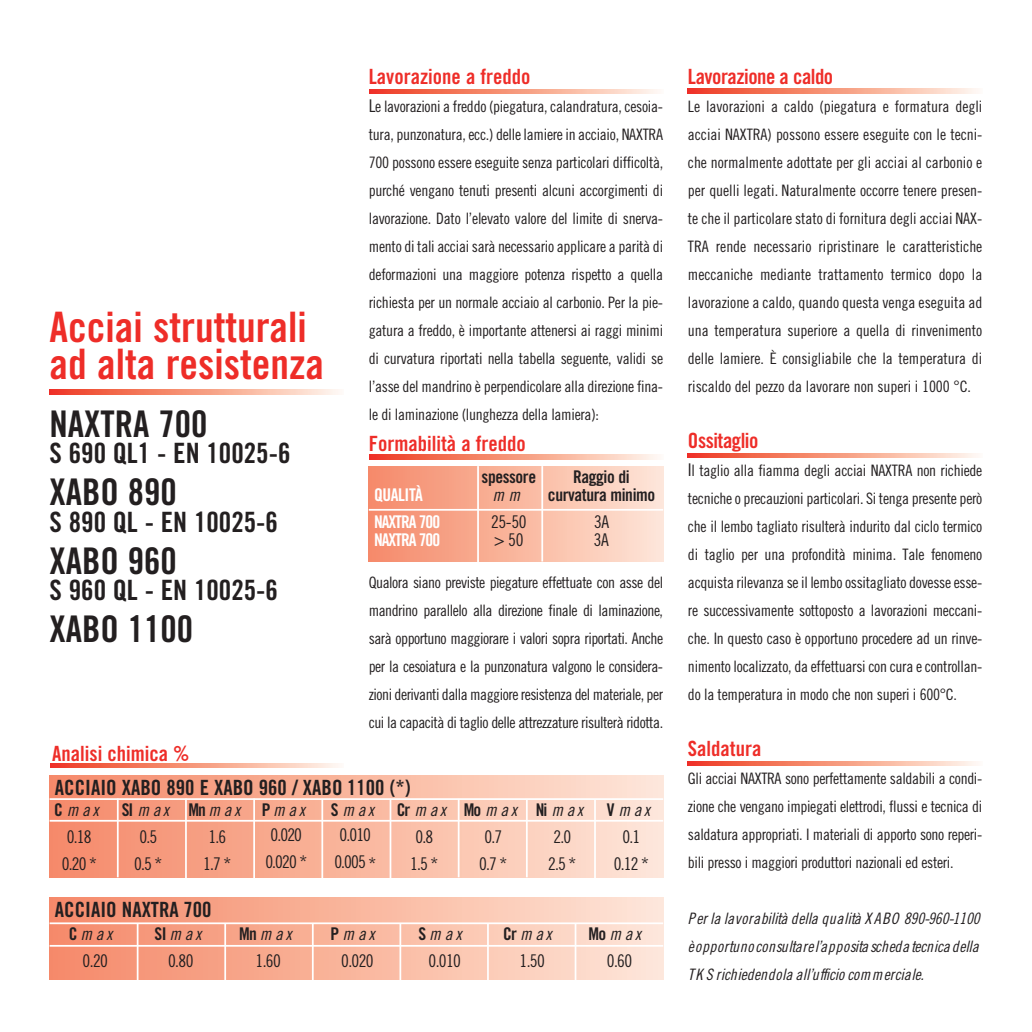
<style>
.page{position:relative;width:1032px;height:1032px;background:#fff}
.page>*{position:absolute;margin:0;border:0;box-sizing:border-box;transform-origin:0 0}
.t1{font:42px/36.8px "Trade Gothic LT Std Bd Cn 20";color:#ee2d28}
.t2{font:36.75px "Trade Gothic LT Std Bd Cn 20";color:#231f20}
.t3{font:28px "Trade Gothic LT Std Bd Cn 20";color:#231f20}
.t4{font:21px "Trade Gothic LT Std Bd Cn 20";color:#ee2d28}
.t5{font:21px "Trade Gothic LT Std Bd Cn 20";color:#231f20}
.t6{font:21px "Trade Gothic LT Std Bd Cn 20";letter-spacing:-.02em;color:#ee2d28}
.t7{font:17.5px/27.1px "Trade Gothic LT Std Cn 18";letter-spacing:-.035em;color:#231f20}
.t8{font:17.5px "Trade Gothic LT Std Cn 18 Obl";letter-spacing:.21em;color:#231f20}
.t9{font:17.5px "Trade Gothic LT Std Bd Cn 20";letter-spacing:-.02em;color:#231f20}
.t10{font:17.5px "Trade Gothic LT Std Bd Cn 20";letter-spacing:-.06em;color:#fff}
.t11{font:17.5px "Trade Gothic LT Std Bd Cn 20";letter-spacing:-.02em;color:#fff}
.t12{font:15.75px/28px "Trade Gothic LT Std Cn 18";letter-spacing:-.02em;color:#231f20;text-align:justify}
.t13{font:15.75px/28px "Trade Gothic LT Std Cn 18 Obl";letter-spacing:-.015em;color:#231f20;text-align:justify}
.s1{font-size:17.5px}
.s2{font-family:"Trade Gothic LT Std Bd Cn 20"}
</style>
<div class="page">
<svg style="left:50px;top:390px;width:289px;height:4px"></svg>
<svg style="left:370px;top:89px;width:288px;height:5px"></svg>
<svg style="left:51px;top:763px;width:288px;height:5px"></svg>
<svg style="left:688px;top:453px;width:290px;height:5px"></svg>
<svg style="left:688px;top:761px;width:290px;height:4px"></svg>
<div style="left:369px;top:466px;width:294px;height:96px;background:linear-gradient(to right,#f58968,#fee5d7)"></div>
<hr style="left:369px;top:509px;width:294px;height:2px;background:#fff">
<hr style="left:541px;top:466px;width:2px;height:95px;background:#fff">
<hr style="left:477px;top:466px;width:2px;height:96px;background:#fff">
<div style="left:50px;top:776px;width:613px;height:101px;background:linear-gradient(to right,#f58867,#fee6d8)"></div>
<hr style="left:50px;top:820px;width:613px;height:2px;background:#fff">
<hr style="left:50px;top:798px;width:613px;height:2px;background:#fff">
<hr style="left:117px;top:798px;width:2px;height:79px;background:#fff">
<hr style="left:185px;top:798px;width:2px;height:80px;background:#fff">
<hr style="left:253px;top:798px;width:2px;height:81px;background:#fff">
<hr style="left:321px;top:799px;width:2px;height:81px;background:#fff">
<hr style="left:390px;top:799px;width:1px;height:80px;background:#fff">
<hr style="left:458px;top:799px;width:1px;height:78px;background:#fff">
<hr style="left:526px;top:800px;width:2px;height:77px;background:#fff">
<hr style="left:594px;top:800px;width:2px;height:78px;background:#fff">
<div style="left:50px;top:897px;width:613px;height:82px;background:linear-gradient(to right,#f58968,#fee6d8)"></div>
<hr style="left:50px;top:922px;width:613px;height:2px;background:#fff">
<hr style="left:50px;top:945px;width:613px;height:2px;background:#fff">
<hr style="left:137px;top:923px;width:1px;height:72px;background:#fff">
<hr style="left:224px;top:923px;width:2px;height:72px;background:#fff">
<hr style="left:312px;top:923px;width:2px;height:72px;background:#fff">
<hr style="left:399px;top:923px;width:2px;height:72px;background:#fff">
<hr style="left:487px;top:923px;width:2px;height:72px;background:#fff">
<hr style="left:575px;top:923px;width:1px;height:72px;background:#fff">
<svg style="left:370px;top:455px;width:288px;height:4px"></svg>
<svg style="left:688px;top:89px;width:290px;height:5px"></svg>
<h1 class="t1" style="left:50px;top:312px;width:276px">Acciai strutturali ad alta resistenza</h1>
<h2 class="t2" style="left:50px;top:410px;width:159px">NAXTRA 700</h2>
<h3 class="t3" style="left:50px;top:443px;width:242px">S 690 QL1 - EN 10025-6</h3>
<h2 class="t2" style="left:50px;top:479px;width:129px">XABO 890</h2>
<h3 class="t3" style="left:50px;top:511px;width:230px">S 890 QL - EN 10025-6</h3>
<h2 class="t2" style="left:50px;top:547px;width:129px">XABO 960</h2>
<h3 class="t3" style="left:50px;top:579px;width:230px">S 960 QL - EN 10025-6</h3>
<h2 class="t2" style="left:50px;top:615px;width:145px">XABO 1100</h2>
<h3 class="t4" style="left:52px;top:745px;width:139px">Analisi chimica %</h3>
<h3 class="t4" style="left:369px;top:69px;width:163px">Lavorazione a freddo</h3>
<p class="t12" style="left:369px;top:94px;width:296px"><span class="s1">L</span>e lavorazioni a freddo (piegatura, calandratura, cesoia&shy;tura, punzonatura, ecc.) delle lamiere in acciaio, NAXTRA 700 possono essere eseguite senza particolari difficoltà, purché vengano tenuti presenti alcuni accorgimenti di lavorazione. Dato l’elevato valore del limite di snerva&shy;mento di tali acciai sarà necessario applicare a parità di deformazioni una maggiore potenza rispetto a quella richiesta per un normale acciaio al carbonio. Per la pie&shy;gatura a freddo, è importante attenersi ai raggi minimi di curvatura riportati nella tabella seguente, validi se l’asse del mandrino è perpendicolare alla direzione fina&shy;le di laminazione (lunghezza della lamiera):</p>
<h3 class="t4" style="left:369px;top:436px;width:159px">Formabilità a freddo</h3>
<p class="t9" style="left:482px;top:471px;width:56px">spessore</p>
<p class="t9" style="left:573px;top:471px;width:58px">Raggio di</p>
<p class="t11" style="left:374px;top:488px;width:50px">QUALITÀ</p>
<p class="t8" style="left:493px;top:488px;width:29px">mm</p>
<p class="t9" style="left:548px;top:488px;width:109px">curvatura minimo</p>
<p class="t10" style="left:374px;top:516px;width:68px">NAXTRA 700</p>
<p class="t7" style="left:491px;top:510px;width:37px">25-50</p>
<p class="t7" style="left:594px;top:510px;width:17px">3A</p>
<p class="t10" style="left:374px;top:533px;width:68px">NAXTRA 700</p>
<p class="t7" style="left:494px;top:527px;width:31px">&gt; 50</p>
<p class="t7" style="left:594px;top:527px;width:17px">3A</p>
<p class="t12" style="left:369px;top:570px;width:296px">Qualora siano previste piegature effettuate con asse del mandrino parallelo alla direzione finale di laminazione, sarà opportuno maggiorare i valori sopra riportati. Anche per la cesoiatura e la punzonatura valgono le considera&shy;zioni derivanti dalla maggiore resistenza del materiale, per cui la capacità di taglio delle attrezzature risulterà ridotta.</p>
<h3 class="t5" style="left:55px;top:780px;width:357px">ACCIAIO XABO 890 E XABO 960 / XABO 1100 (*)</h3>
<p class="t8" style="left:54px;top:803px;width:46px"><span class="s2">C</span>max</p>
<p class="t7" style="left:62px;top:824px;width:36px">0.18<br>0.20 *</p>
<p class="t8" style="left:122px;top:803px;width:49px"><span class="s2">SI</span>max</p>
<p class="t7" style="left:134px;top:824px;width:30px">0.5<br>0.5 *</p>
<p class="t8" style="left:188px;top:803px;width:53px"><span class="s2">Mn</span> max</p>
<p class="t7" style="left:203px;top:824px;width:30px">1.6<br>1.7 *</p>
<h3 class="t5" style="left:55px;top:902px;width:158px">ACCIAIO NAXTRA 700</h3>
<p class="t8" style="left:262px;top:803px;width:44px"><span class="s2">P</span> max</p>
<p class="t7" style="left:265px;top:822px;width:43px">0.020<br>0.020 *</p>
<p class="t8" style="left:331px;top:803px;width:45px"><span class="s2">S</span>max</p>
<p class="t7" style="left:334px;top:822px;width:43px">0.010<br>0.005 *</p>
<p class="t8" style="left:397px;top:803px;width:51px"><span class="s2">Cr</span>max</p>
<p class="t7" style="left:410px;top:824px;width:30px">0.8<br>1.5 *</p>
<p class="t8" style="left:464px;top:803px;width:55px"><span class="s2">Mo</span>max</p>
<p class="t7" style="left:479px;top:824px;width:30px">0.7<br>0.7 *</p>
<p class="t8" style="left:536px;top:803px;width:49px"><span class="s2">Ni</span>max</p>
<p class="t7" style="left:548px;top:824px;width:30px">2.0<br>2.5 *</p>
<p class="t8" style="left:607px;top:803px;width:45px"><span class="s2">V</span>max</p>
<p class="t7" style="left:614px;top:824px;width:36px;text-align:center">0.1<br>0.12 *</p>
<p class="t8" style="left:69px;top:928px;width:45px"><span class="s2">C</span> max</p>
<p class="t7" style="left:83px;top:949px;width:27px">0.20</p>
<p class="t8" style="left:155px;top:928px;width:48px"><span class="s2">SI</span> max</p>
<p class="t7" style="left:168px;top:949px;width:27px">0.80</p>
<p class="t8" style="left:239px;top:928px;width:54px"><span class="s2">Mn</span> max</p>
<p class="t7" style="left:256px;top:949px;width:27px">1.60</p>
<p class="t8" style="left:331px;top:928px;width:46px"><span class="s2">P</span> max</p>
<p class="t7" style="left:341px;top:949px;width:34px">0.020</p>
<p class="t8" style="left:418px;top:928px;width:45px"><span class="s2">S</span> max</p>
<p class="t7" style="left:428px;top:949px;width:34px">0.010</p>
<p class="t8" style="left:503px;top:928px;width:50px"><span class="s2">Cr</span> max</p>
<p class="t7" style="left:519px;top:949px;width:27px">1.50</p>
<p class="t8" style="left:588px;top:928px;width:54px"><span class="s2">Mo</span> max</p>
<p class="t7" style="left:607px;top:949px;width:27px">0.60</p>
<h3 class="t6" style="left:688px;top:69px;width:147px">Lavorazione a caldo</h3>
<p class="t12" style="left:688px;top:94px;width:296px">Le lavorazioni a caldo (piegatura e formatura degli acciai NAXTRA) possono essere eseguite con le tecni&shy;che normalmente adottate per gli acciai al carbonio e per quelli legati. Naturalmente occorre tenere presen&shy;te che il particolare stato di fornitura degli acciai NAX-TRA rende necessario ripristinare le caratteristiche meccaniche mediante trattamento termico dopo la lavorazione a caldo, quando questa venga eseguita ad una temperatura superiore a quella di rinvenimento delle lamiere. È consigliabile che la temperatura di riscaldo del pezzo da lavorare non superi i 1000 °C.</p>
<h3 class="t6" style="left:688px;top:433px;width:72px">Ossitaglio</h3>
<p class="t12" style="left:688px;top:458px;width:296px"><span class="s1">I</span>l taglio alla fiamma degli acciai NAXTRA non richiede tecniche o precauzioni particolari. Si tenga presente però che il lembo tagliato risulterà indurito dal ciclo termico di taglio per una profondità minima. Tale fenomeno acquista rilevanza se il lembo ossitagliato dovesse esse&shy;re successivamente sottoposto a lavorazioni meccani&shy;che. In questo caso è opportuno procedere ad un rinve&shy;nimento localizzato, da effettuarsi con cura e controllan&shy;do la temperatura in modo che non superi i 600°C.</p>
<h3 class="t4" style="left:688px;top:741px;width:75px">Saldatura</h3>
<p class="t12" style="left:688px;top:766px;width:296px">Gli acciai NAXTRA sono perfettamente saldabili a condi&shy;zione che vengano impiegati elettrodi, flussi e tecnica di saldatura appropriati. I materiali di apporto sono reperi&shy;bili presso i maggiori produttori nazionali ed esteri.</p>
<p class="t13" style="left:688px;top:906px;width:293px">Per la lavorabilità della qualità X ABO 890-960-1100 è opportuno consultare l’apposita scheda tecnica della TK S richiedendola all’ufficio commerciale.</p>
</div>
